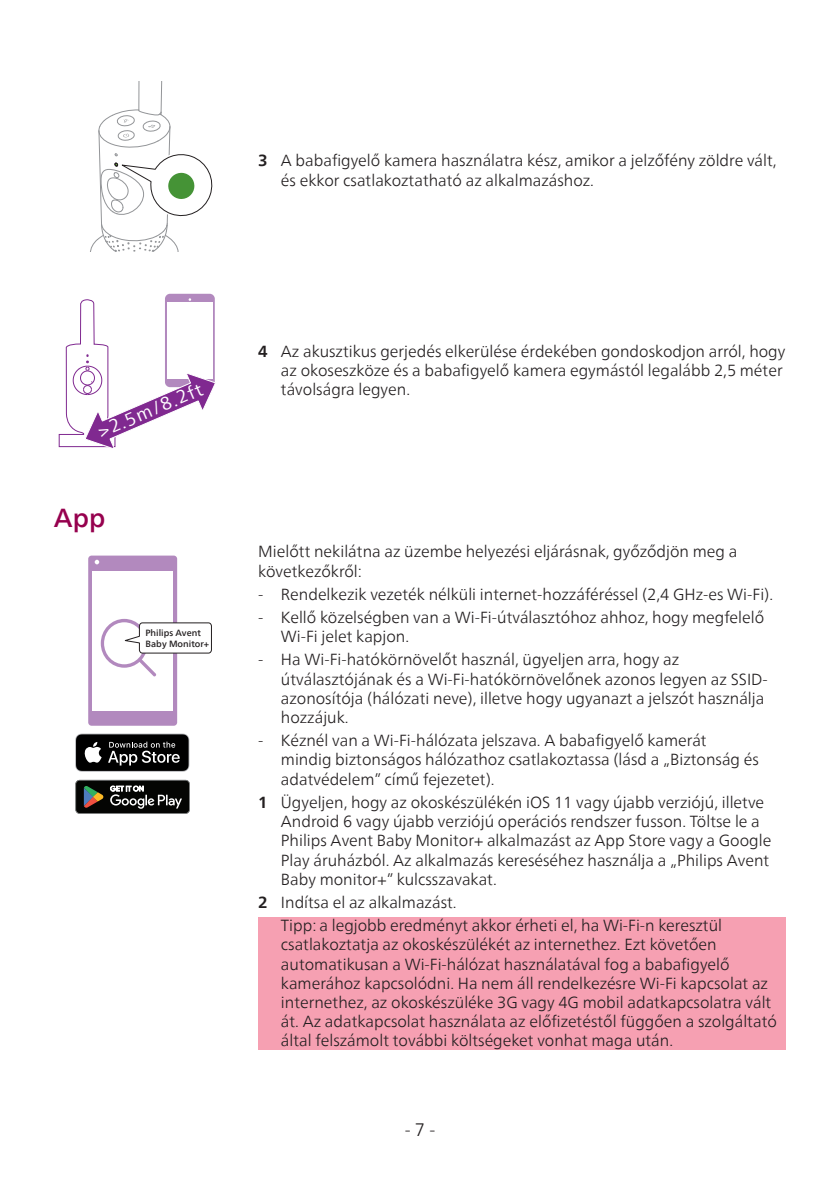
<style>
.page{position:relative;width:840px;height:1191px;background:#fff}
.page>*{position:absolute;margin:0;border:0;box-sizing:border-box;transform-origin:0 0}
.Heading_2_Pink{font:500 26px "Neue Frutiger World";color:#96014e}
.t1{font:18px "Neue Frutiger World";color:#fff}
.t2{font:300 18px "Neue Frutiger World";color:#231f20}
.note_pink{font:300 16px/19.2px "Neue Frutiger World";color:#231f20}
.Body_Text_2{font:300 16px/19.2px "Neue Frutiger World";color:#231f20}
.t3{font:500 9px/10.8px "Neue Frutiger World";color:#231f20}
.s1{font-weight:700}
</style>
<div class="page">
<svg style="left:90px;top:81px;width:123px;height:171px"></svg>
<div style="left:165px;top:294px;width:50px;height:93px;background:#b289be;border-radius:5px"></div>
<svg style="left:58px;top:298px;width:157px;height:150px"></svg>
<div style="left:88px;top:555px;width:89px;height:170px;background:#b289be;border-radius:3px"></div>
<div style="left:93px;top:571px;width:80px;height:139px;background:#fff"></div>
<svg style="left:95px;top:560px;width:4px;height:4px"></svg>
<svg style="left:75px;top:733px;width:114px;height:38px;background:#323232"></svg>
<svg style="left:75px;top:780px;width:115px;height:33px;background:#2f302c"></svg>
<svg style="left:101px;top:619px;width:111px;height:57px"></svg>
<div style="left:258px;top:917px;width:527px;height:133px;background:#f6a0b2"></div>
<p class="note_pink" style="left:281px;top:151px;width:497px;text-indent:-23px"><span class="s1">3</span> A babafigyelő kamera használatra kész, amikor a jelzőfény zöldre vált, és ekkor csatlakoztatható az alkalmazáshoz.</p>
<p class="t1" style="left:93px;top:419px;width:113px;rotate:-23deg">&gt;2.5m/8.2ft</p>
<p class="Heading_2_Pink" style="left:54px;top:496px;width:53px">App</p>
<p class="t3" style="left:145px;top:627px;width:65px">Philips Avent<br>Baby Monitor+</p>
<p class="note_pink" style="left:281px;top:341px;width:505px;text-indent:-23px"><span class="s1">4</span> Az akusztikus gerjedés elkerülése érdekében gondoskodjon arról, hogy az okoseszköze és a babafigyelő kamera egymástól legalább 2,5 méter távolságra legyen.</p>
<p class="Body_Text_2" style="left:258px;top:542px;width:480px">Mielőtt nekilátna az üzembe helyezési eljárásnak, győződjön meg a következőkről:</p>
<p class="note_pink" style="left:258px;top:584px;width:516px">- Rendelkezik vezeték nélküli internet-hozzáféréssel (2,4 GHz-es Wi-Fi).</p>
<p class="note_pink" style="left:281px;top:608px;width:484px;text-indent:-23px">- Kellő közelségben van a Wi-Fi-útválasztóhoz ahhoz, hogy megfelelő<br>Wi-Fi jelet kapjon.</p>
<p class="note_pink" style="left:281px;top:650px;width:488px;text-indent:-23px">- Ha Wi-Fi-hatókörnövelőt használ, ügyeljen arra, hogy az útválasztójának és a Wi-Fi-hatókörnövelőnek azonos legyen az SSID&shy;azonosítója (hálózati neve), illetve hogy ugyanazt a jelszót használja hozzájuk.</p>
<p class="note_pink" style="left:281px;top:731px;width:479px;text-indent:-23px">- Kéznél van a Wi-Fi-hálózata jelszava. A babafigyelő kamerát mindig biztonságos hálózathoz csatlakoztassa (lásd a „Biztonság és adatvédelem” című fejezetet).</p>
<p class="note_pink" style="left:281px;top:792px;width:491px;text-indent:-23px"><span class="s1">1</span> Ügyeljen, hogy az okoskészülékén iOS 11 vagy újabb verziójú, illetve Android 6 vagy újabb verziójú operációs rendszer fusson. Töltse le a Philips Avent Baby Monitor+ alkalmazást az App Store vagy a Google Play áruházból. Az alkalmazás kereséséhez használja a „Philips Avent Baby monitor+” kulcsszavakat.</p>
<p class="note_pink" style="left:258px;top:892px;width:200px"><span class="s1">2</span> Indítsa el az alkalmazást.</p>
<p class="note_pink" style="left:281px;top:916px;width:497px">Tipp: a legjobb eredményt akkor érheti el, ha Wi-Fi-n keresztül csatlakoztatja az okoskészülékét az internethez. Ezt követően automatikusan a Wi-Fi-hálózat használatával fog a babafigyelő kamerához kapcsolódni. Ha nem áll rendelkezésre Wi-Fi kapcsolat az internethez, az okoskészüléke 3G vagy 4G mobil adatkapcsolatra vált át. Az adatkapcsolat használata az előfizetéstől függően a szolgáltató által felszámolt további költségeket vonhat maga után.</p>
<p class="t2" style="left:404px;top:1115px;width:32px">- 7 -</p>
</div>
